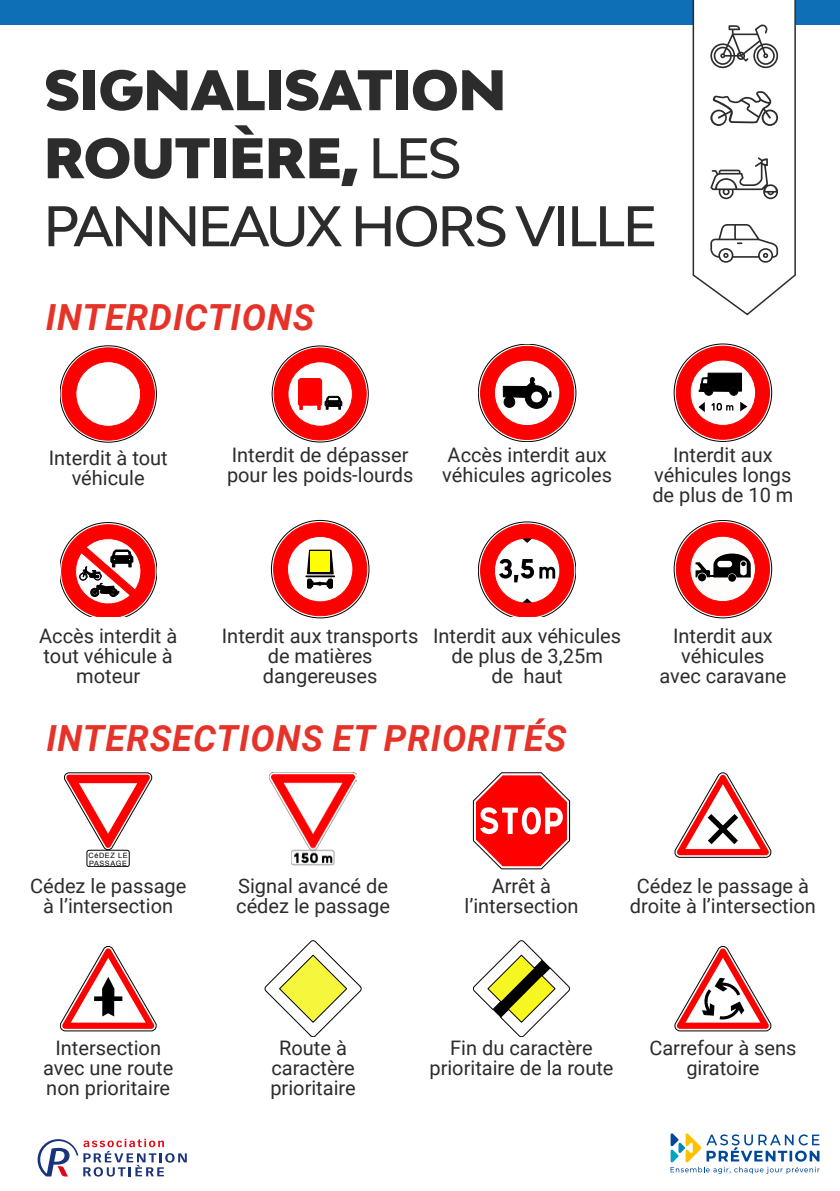
<style>
.page{position:relative;width:840px;height:1191px;background:#fff}
.page>*{position:absolute;margin:0;border:0;box-sizing:border-box;transform-origin:0 0}
.t1{font:900 54px/68px "Bw Modelica";letter-spacing:-.01em;color:#2b2c2b}
.t2{font:italic 700 36px "Roboto";letter-spacing:.025em;color:#e63329}
.t3{font:20px/20px "Roboto";color:#2b2c2b;text-align:center}
.t4{font:7.4px/8px "Arial";letter-spacing:.085em;color:#000}
.s1{font-weight:500}
</style>
<div class="page">
<div style="left:0;top:0;width:839px;height:24px;background:#0e6eb6"></div>
<svg style="left:691px;top:0;width:105px;height:316px"></svg>
<svg style="left:60px;top:346px;width:96px;height:96px"></svg>
<div style="left:62px;top:348px;width:92px;height:92px;background:#f00;border-radius:50%"></div>
<div style="left:76px;top:362px;width:64px;height:64px;background:#fff;border-radius:50%"></div>
<div style="left:76px;top:362px;width:64px;height:64px;border:1px solid #f00;border-radius:50%"></div>
<svg style="left:272px;top:346px;width:96px;height:96px"></svg>
<div style="left:274px;top:348px;width:92px;height:92px;background:#f00;border-radius:50%"></div>
<div style="left:288px;top:362px;width:64px;height:64px;background:#fff;border-radius:50%"></div>
<div style="left:288px;top:362px;width:64px;height:64px;border:1px solid #f00;border-radius:50%"></div>
<svg style="left:298px;top:378px;width:44px;height:31px"></svg>
<svg style="left:478px;top:344px;width:97px;height:97px"></svg>
<div style="left:480px;top:346px;width:93px;height:93px;background:#f00;border-radius:50%"></div>
<div style="left:494px;top:360px;width:65px;height:65px;background:#fff;border-radius:50%"></div>
<div style="left:494px;top:360px;width:65px;height:65px;border:1px solid #f00;border-radius:50%"></div>
<svg style="left:503px;top:377px;width:47px;height:31px"></svg>
<div style="left:530px;top:391px;width:12px;height:12px;background:#fff;border-radius:50%"></div>
<div style="left:530px;top:391px;width:12px;height:12px;border:1px solid #000;border-radius:50%"></div>
<svg style="left:673px;top:344px;width:98px;height:97px"></svg>
<div style="left:676px;top:346px;width:93px;height:93px;background:#f00;border-radius:50%"></div>
<div style="left:689px;top:360px;width:66px;height:65px;background:#fff;border-radius:50%"></div>
<div style="left:689px;top:360px;width:66px;height:65px;border:1px solid #f00;border-radius:50%"></div>
<div style="left:729px;top:387px;width:8px;height:8px;background:#000;border-radius:50%"></div>
<div style="left:729px;top:387px;width:8px;height:8px;border:1px solid #000;border-radius:50%"></div>
<div style="left:704px;top:387px;width:8px;height:8px;background:#000;border-radius:50%"></div>
<div style="left:704px;top:387px;width:8px;height:8px;border:1px solid #000;border-radius:50%"></div>
<svg style="left:698px;top:373px;width:43px;height:18px"></svg>
<svg style="left:698px;top:402px;width:49px;height:10px"></svg>
<svg style="left:60px;top:522px;width:96px;height:94px"></svg>
<svg style="left:271px;top:520px;width:98px;height:98px"></svg>
<div style="left:273px;top:522px;width:93px;height:93px;background:#f00;border-radius:50%"></div>
<div style="left:287px;top:536px;width:66px;height:66px;background:#fff;border-radius:50%"></div>
<div style="left:287px;top:536px;width:66px;height:66px;border:1px solid #f00;border-radius:50%"></div>
<div style="left:305px;top:575px;width:30px;height:2px;border:1px solid #000"></div>
<svg style="left:306px;top:549px;width:28px;height:39px"></svg>
<div style="left:310px;top:551px;width:19px;height:21px;background:#ff0"></div>
<svg style="left:478px;top:522px;width:97px;height:94px"></svg>
<svg style="left:673px;top:520px;width:98px;height:98px"></svg>
<div style="left:676px;top:522px;width:93px;height:93px;background:#f00;border-radius:50%"></div>
<div style="left:689px;top:536px;width:66px;height:65px;background:#fff;border-radius:50%"></div>
<div style="left:689px;top:536px;width:66px;height:65px;border:1px solid #f00;border-radius:50%"></div>
<svg style="left:727px;top:574px;width:8px;height:8px"></svg>
<div style="left:697px;top:573px;width:8px;height:8px;background:#000;border-radius:50%"></div>
<svg style="left:695px;top:553px;width:55px;height:24px"></svg>
<svg style="left:64px;top:772px;width:88px;height:95px"></svg>
<img style="left:269px;top:772px;width:88px;height:94px">
<svg style="left:473px;top:772px;width:96px;height:97px"></svg>
<svg style="left:674px;top:772px;width:96px;height:85px"></svg>
<svg style="left:60px;top:946px;width:96px;height:85px"></svg>
<svg style="left:265px;top:940px;width:96px;height:97px"></svg>
<svg style="left:473px;top:940px;width:96px;height:97px"></svg>
<svg style="left:674px;top:946px;width:96px;height:85px"></svg>
<hr style="left:569px;top:800px;width:1px;height:41px;background:#000">
<svg style="left:670px;top:1133px;width:149px;height:40px"></svg>
<svg style="left:37px;top:1138px;width:150px;height:39px"></svg>
<h1 class="t1" style="left:43px;top:55px;width:615px">SIGNALISATION<br>ROUTIÈRE, <span class="s1">LES<br>PANNEAUX HORS VILLE</span></h1>
<h2 class="t2" style="left:46px;top:292px;width:270px">INTERDICTIONS</h2>
<p class="t3" style="left:49px;top:447px;width:120px">Interdit à tout véhicule</p>
<p class="t3" style="left:227px;top:444px;width:188px;text-align:left">Interdit de dépasser pour les poids-lourds</p>
<p class="t3" style="left:442px;top:444px;width:171px;text-align:left">Accès interdit aux véhicules agricoles</p>
<p class="t3" style="left:652px;top:444px;width:143px">Interdit aux véhicules longs de plus de 10 m</p>
<p class="t3" style="left:39px;top:625px;width:139px">Accès interdit à tout véhicule à moteur</p>
<p class="t3" style="left:222px;top:625px;width:198px">Interdit aux transports de matières dangereuses</p>
<p class="t3" style="left:433px;top:625px;width:189px">Interdit aux véhicules de plus de 3,25m<br>de haut</p>
<h2 class="t2" style="left:46px;top:713px;width:521px">INTERSECTIONS ET PRIORITÉS</h2>
<p class="t3" style="left:659px;top:625px;width:128px">Interdit aux véhicules avec caravane</p>
<p class="t4" style="left:88px;top:851px;width:41px">CéDEZ LE<br>PASSAGE</p>
<p class="t3" style="left:30px;top:875px;width:158px">Cédez le passage à l’intersection</p>
<p class="t3" style="left:236px;top:875px;width:155px;text-align:left">Signal avancé de cédez le passage</p>
<p class="t3" style="left:464px;top:875px;width:115px">Arrêt à l’intersection</p>
<p class="t3" style="left:629px;top:875px;width:187px">Cédez le passage à droite à l’intersection</p>
<p class="t3" style="left:43px;top:1037px;width:132px">Intersection avec une route non prioritaire</p>
<p class="t3" style="left:270px;top:1037px;width:87px">Route à caractère prioritaire</p>
<p class="t3" style="left:429px;top:1037px;width:185px">Fin du caractère prioritaire de la route</p>
<p class="t3" style="left:649px;top:1037px;width:149px">Carrefour à sens giratoire</p>
</div>
